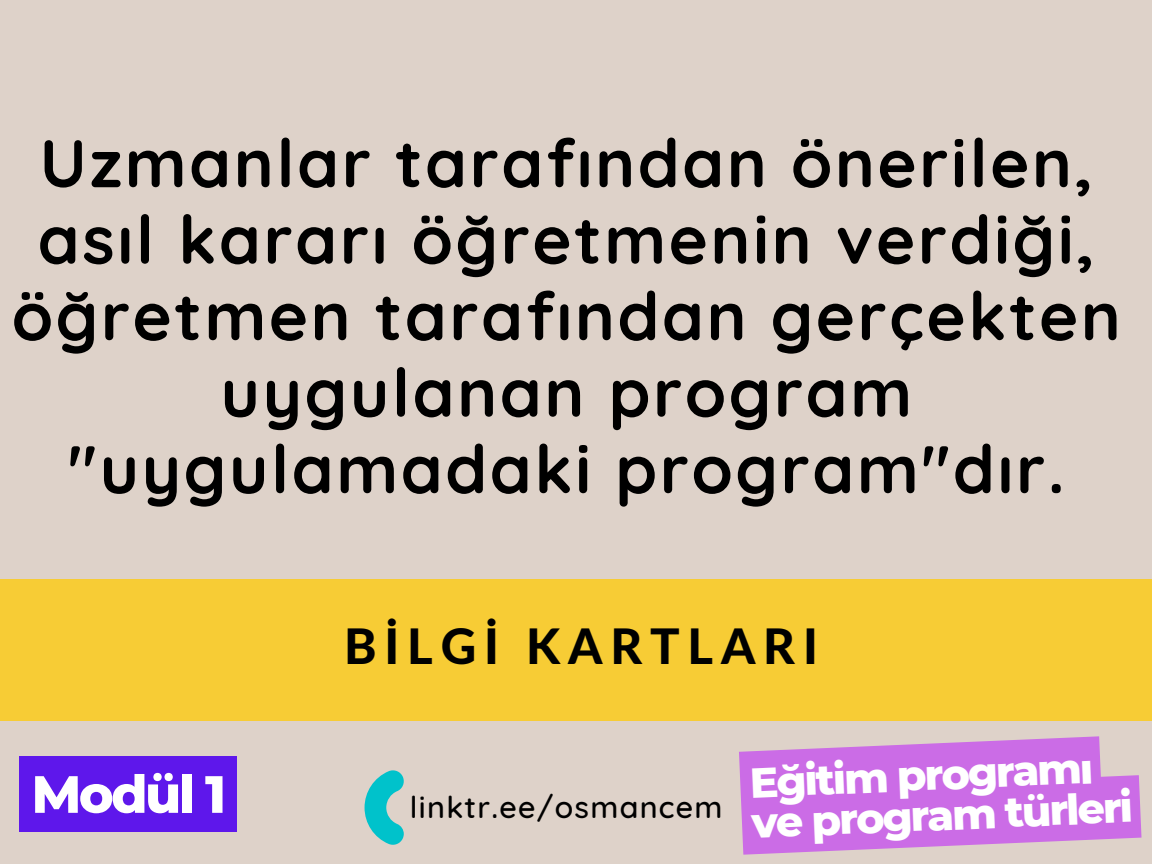
<style>
.page{position:relative;width:1152px;height:864px;background:#ded2c9}
.page>*{position:absolute;margin:0;border:0;box-sizing:border-box;transform-origin:0 0}
.t1{font:700 67.05px/76.5px "Quicksand";letter-spacing:.04em;color:#000;text-align:center}
.t2{font:800 52.35px "Montserrat";letter-spacing:-.05em;color:#fff}
.t3{font:800 49.05px "Lato Latin";letter-spacing:.16em;color:#000}
.t4{font:800 42.9px/40.3px "Montserrat";color:#fff}
.t5{font:500 30.45px "Quicksand";letter-spacing:.04em;color:#000}
</style>
<div class="page">
<div style="left:0;top:579px;width:1152px;height:142px;background:#f7cc35"></div>
<svg style="left:365px;top:770px;width:39px;height:75px"></svg>
<div style="left:19px;top:756px;width:217px;height:76px;background:#5e17eb"></div>
<svg style="left:739px;top:736px;width:403px;height:119px;fill:#cb6ce6"></svg>
<p class="t1" style="left:12px;top:124px;width:1110px">Uzmanlar tarafından önerilen, asıl kararı öğretmenin verdiği, öğretmen tarafından gerçekten uygulanan program "uygulamadaki program"dır.</p>
<p class="t2" style="left:31px;top:762px;width:196px">Modül 1</p>
<p class="t3" style="left:344px;top:624px;width:475px">BİLGİ KARTLARI</p>
<p class="t5" style="left:410px;top:788px;width:314px">linktr.ee/osmancem</p>
<p class="t4" style="left:749px;top:761px;width:395px;rotate:-2deg">Eğitim programı ve program türleri</p>
</div>
